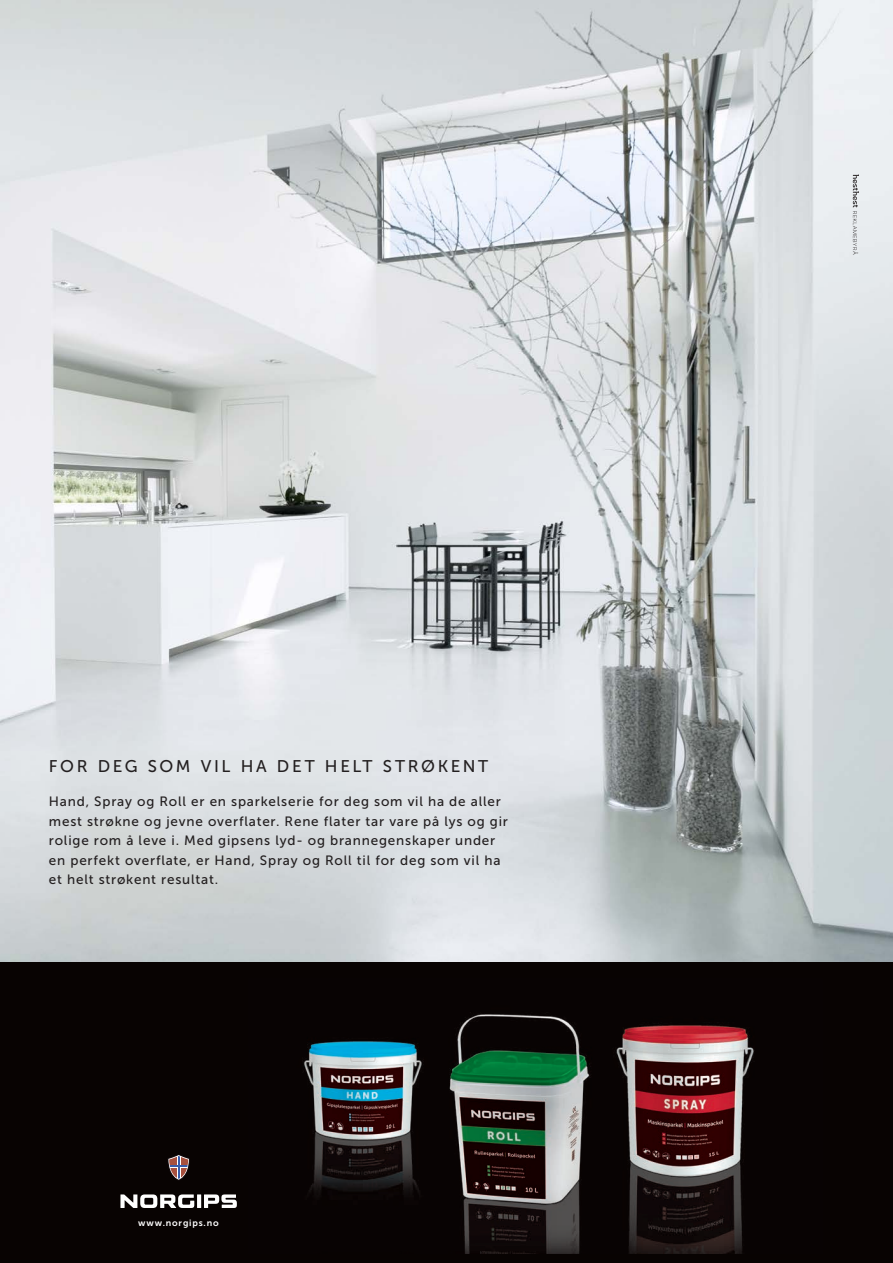
<style>
.page{position:relative;width:893px;height:1263px;background:#fff}
.page>*{position:absolute;margin:0;border:0;box-sizing:border-box;transform-origin:0 0}
.t1{font:16.8px "Museo Sans 500";letter-spacing:.155em;color:#231f20}
.t2{font:13.5px/19.5px "Museo Sans 500";letter-spacing:.06em;color:#231f20}
.t3{font:9px "Museo Sans 700";letter-spacing:.09em;color:#fff}
</style>
<div class="page">
<div style="left:0;top:962px;width:893px;height:301px;background:#080302"></div>
<img style="left:0;top:0;width:893px;height:961px">
<svg style="left:853px;top:174px;width:6px;height:81px"></svg>
<img style="left:304px;top:1014px;width:450px;height:239px">
<svg style="left:168px;top:1155px;width:21px;height:25px"></svg>
<svg style="left:169px;top:1156px;width:8px;height:8px"></svg>
<svg style="left:181px;top:1156px;width:7px;height:8px"></svg>
<svg style="left:169px;top:1168px;width:8px;height:11px"></svg>
<svg style="left:181px;top:1168px;width:7px;height:11px"></svg>
<svg style="left:197px;top:1194px;width:4px;height:14px"></svg>
<svg style="left:204px;top:1194px;width:33px;height:14px"></svg>
<svg style="left:120px;top:1194px;width:74px;height:14px"></svg>
<p class="t1" style="left:49px;top:757px;width:441px">FOR DEG SOM VIL HA DET HELT STRØKENT</p>
<p class="t2" style="left:49px;top:792px;width:461px">Hand, Spray og Roll er en sparkelserie for deg som vil ha de aller mest strøkne og jevne overflater. Rene flater tar vare på lys og gir rolige rom å leve i. Med gipsens lyd- og brannegenskaper under en perfekt overflate, er Hand, Spray og Roll til for deg som vil ha et helt strøkent resultat.</p>
<p class="t3" style="left:138px;top:1217px;width:82px">www.norgips.no</p>
</div>
